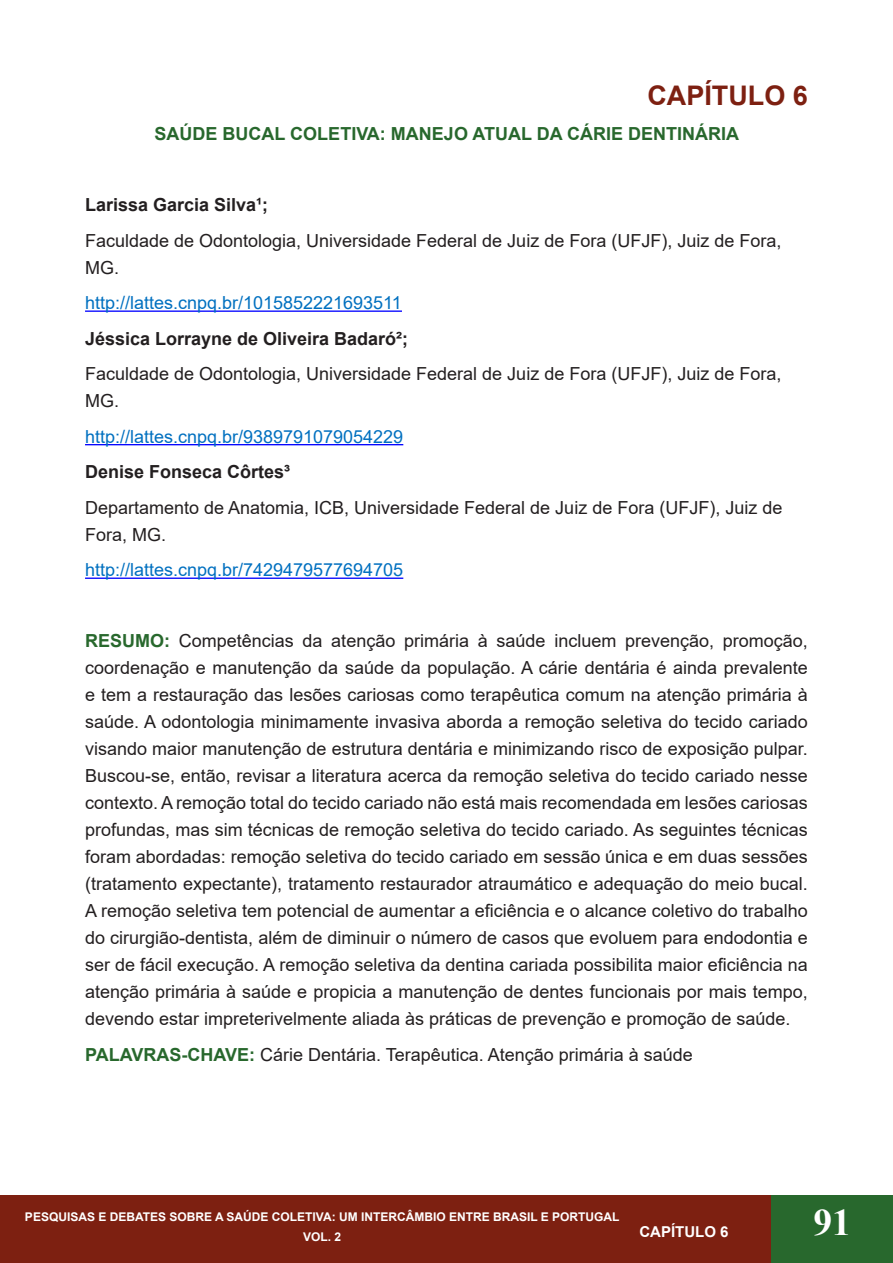
<style>
.page{position:relative;width:893px;height:1263px;background:#fff}
.page>*{position:absolute;margin:0;border:0;box-sizing:border-box;transform-origin:0 0}
.t1{font:700 37.5px "Times New Roman";color:#fff}
.t2{font:700 27px "Arial";color:#7d2011}
.t3{font:18px/27px "Arial";color:#231f20}
.t4{font:18px "Arial";color:#0070c0}
.t5{font:700 18px "Arial";color:#231f20}
.t6{font:700 18px "Arial";color:#28682d}
.t7{font:700 15px "Arial";color:#fff}
.t8{font:700 12px/20.2px "Arial";color:#fff;text-align:center}
.s1{font-weight:700;color:#28682d}
</style>
<div class="page">
<div style="left:0;top:1196px;width:893px;height:67px;background:#7d2011"></div>
<div style="left:771px;top:1196px;width:122px;height:67px;background:#28682d"></div>
<hr style="left:0;top:1196px;width:1px;height:67px;background:#28682d">
<hr style="left:85px;top:310px;width:317px;height:2px;background:#00f">
<hr style="left:85px;top:444px;width:318px;height:1px;background:#00f">
<hr style="left:85px;top:577px;width:318px;height:2px;background:#00f">
<p class="t2" style="left:647px;top:76px;width:162px">CAPÍTULO 6</p>
<p class="t6" style="left:155px;top:121px;width:586px">SAÚDE BUCAL COLETIVA: MANEJO ATUAL DA CÁRIE DENTINÁRIA</p>
<p class="t5" style="left:85px;top:192px;width:185px">Larissa Garcia Silva¹;</p>
<p class="t3" style="left:85px;top:227px;width:698px">Faculdade de Odontologia, Universidade Federal de Juiz de Fora (UFJF), Juiz de Fora,<br>MG.</p>
<p class="t4" style="left:85px;top:290px;width:318px">http://lattes.cnpq.br/1015852221693511</p>
<p class="t5" style="left:85px;top:326px;width:325px">Jéssica Lorrayne de Oliveira Badaró²;</p>
<p class="t3" style="left:85px;top:360px;width:698px">Faculdade de Odontologia, Universidade Federal de Juiz de Fora (UFJF), Juiz de Fora,<br>MG.</p>
<p class="t4" style="left:85px;top:424px;width:320px">http://lattes.cnpq.br/9389791079054229</p>
<p class="t5" style="left:85px;top:459px;width:207px">Denise Fonseca Côrtes³</p>
<p class="t3" style="left:85px;top:494px;width:699px">Departamento de Anatomia, ICB, Universidade Federal de Juiz de Fora (UFJF), Juiz de<br>Fora, MG.</p>
<p class="t4" style="left:85px;top:558px;width:320px">http://lattes.cnpq.br/7429479577694705</p>
<p class="t3" style="left:85px;top:627px;width:724px;text-align:justify"><span class="s1">RESUMO:</span> Competências da atenção primária à saúde incluem prevenção, promoção, coordenação e manutenção da saúde da população. A cárie dentária é ainda prevalente e tem a restauração das lesões cariosas como terapêutica comum na atenção primária à saúde. A odontologia minimamente invasiva aborda a remoção seletiva do tecido cariado visando maior manutenção de estrutura dentária e minimizando risco de exposição pulpar.<br>Buscou-se, então, revisar a literatura acerca da remoção seletiva do tecido cariado nesse contexto. A remoção total do tecido cariado não está mais recomendada em lesões cariosas profundas, mas sim técnicas de remoção seletiva do tecido cariado. As seguintes técnicas foram abordadas: remoção seletiva do tecido cariado em sessão única e em duas sessões (tratamento expectante), tratamento restaurador atraumático e adequação do meio bucal.<br>A remoção seletiva tem potencial de aumentar a eficiência e o alcance coletivo do trabalho do cirurgião-dentista, além de diminuir o número de casos que evoluem para endodontia e ser de fácil execução. A remoção seletiva da dentina cariada possibilita maior eficiência na atenção primária à saúde e propicia a manutenção de dentes funcionais por mais tempo, devendo estar impreterivelmente aliada às práticas de prevenção e promoção de saúde.</p>
<p class="t3" style="left:85px;top:1041px;width:609px"><span class="s1">PALAVRAS-CHAVE:</span> Cárie Dentária. Terapêutica. Atenção primária à saúde</p>
<p class="t8" style="left:25px;top:1207px;width:596px">PESQUISAS E DEBATES SOBRE A SAÚDE COLETIVA: UM INTERCÂMBIO ENTRE BRASIL E PORTUGAL<br>VOL. 2</p>
<p class="t7" style="left:639px;top:1221px;width:91px">CAPÍTULO 6</p>
<h1 class="t1" style="left:813px;top:1195px;width:39px">91</h1>
</div>
